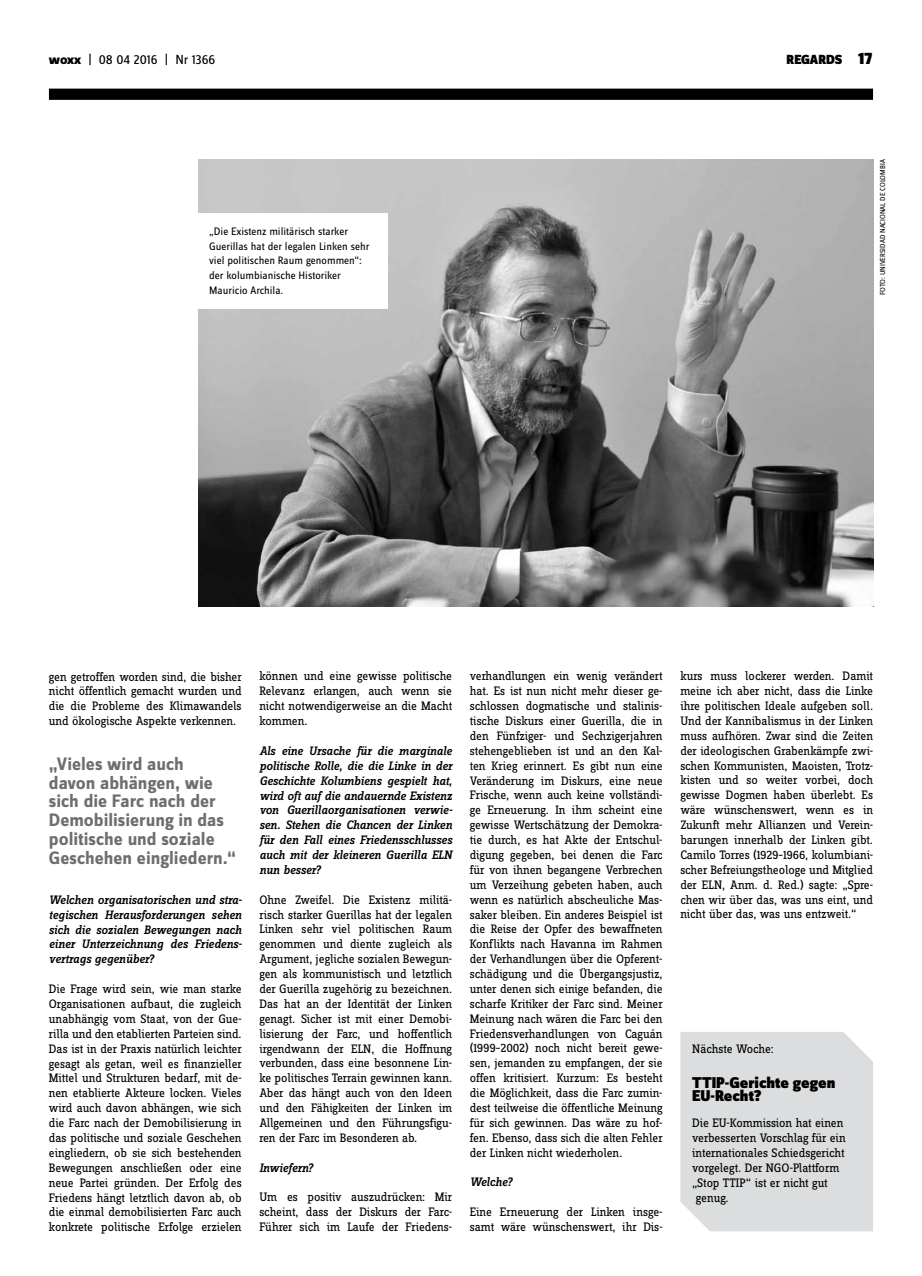
<style>
.page{position:relative;width:922px;height:1276px;background:#fff}
.page>*{position:absolute;margin:0;border:0;box-sizing:border-box;transform-origin:0 0}
.t1{font:700 18.75px/18.8px "Zine Sans Dis";color:#6d6e71}
.t2{font:900 16.25px/13.8px "Zine Sans Dis";color:#000}
.t3{font:13.75px "Zine Sans Dis";color:#000}
.t4{font:900 13.75px "Zine Sans Dis";letter-spacing:-.01em;color:#000}
.t5{font:12.75px/14.9px "Zine Slab Dis";letter-spacing:-.01em;color:#000;text-align:justify}
.t6{font:italic 500 12.75px/14.9px "Zine Slab Dis";letter-spacing:-.01em;color:#000;text-align:justify}
.t7{font:11.25px/14.9px "Zine Sans Dis";color:#000}
.t8{font:7.5px "Zine Sans Dis";color:#000}
.s1{font-weight:800}
.s2{font-size:17.5px}
</style>
<div class="page">
<div style="left:49px;top:89px;width:823px;height:11px;background:#000"></div>
<img style="left:198px;top:159px;width:674px;height:447px">
<div style="left:195px;top:213px;width:192px;height:95px;background:#fff"></div>
<div style="left:680px;top:1032px;width:192px;height:199px;background:#dcddde"></div>
<p class="t3" style="left:49px;top:53px;width:168px"><span class="s1">woxx</span> | 08 04 2016 | Nr 1366</p>
<p class="t4" style="left:786px;top:53px;width:87px">REGARDS <span class="s2">17</span></p>
<p class="t7" style="left:209px;top:224px;width:162px">„Die Existenz militärisch starker<br>Guerillas hat der legalen Linken sehr viel politischen Raum genommen“: der kolumbianische Historiker<br>Mauricio Archila.</p>
<p class="t8" style="left:878px;top:295px;width:137px;rotate:-90deg">Foto: Universidad Nacional de Colombia</p>
<p class="t5" style="left:49px;top:669px;width:194px">gen getroffen worden sind, die bisher nicht öffentlich gemacht wurden und die die Probleme des Klimawandels und ökologische Aspekte verkennen.</p>
<h1 class="t1" style="left:49px;top:755px;width:188px">„Vieles wird auch<br>davon abhängen, wie sich die Farc nach der<br>Demobilisierung in das politische und soziale<br>Geschehen eingliedern.“</h1>
<p class="t6" style="left:49px;top:892px;width:194px">Welchen organisatorischen und stra&shy;tegischen Herausforderungen sehen sich die sozialen Bewegungen nach einer Unterzeichnung des Friedens&shy;vertrags gegenüber?</p>
<p class="t5" style="left:49px;top:982px;width:194px">Die Frage wird sein, wie man starke Organisationen aufbaut, die zugleich unabhängig vom Staat, von der Gue&shy;rilla und den etablierten Parteien sind.<br>Das ist in der Praxis natürlich leichter gesagt als getan, weil es finanzieller Mittel und Strukturen bedarf, mit de&shy;nen etablierte Akteure locken. Vieles wird auch davon abhängen, wie sich die Farc nach der Demobilisierung in das politische und soziale Geschehen eingliedern, ob sie sich bestehenden Bewegungen anschließen oder eine neue Partei gründen. Der Erfolg des Friedens hängt letztlich davon ab, ob die einmal demobilisierten Farc auch konkrete politische Erfolge erzielen</p>
<p class="t5" style="left:259px;top:669px;width:194px">können und eine gewisse politische Relevanz erlangen, auch wenn sie nicht notwendigerweise an die Macht kommen.</p>
<p class="t6" style="left:259px;top:743px;width:194px">Als eine Ursache für die marginale politische Rolle, die die Linke in der Geschichte Kolumbiens gespielt hat, wird oft auf die andauernde Existenz von Guerillaorganisationen verwie&shy;sen. Stehen die Chancen der Linken für den Fall eines Friedensschlusses auch mit der kleineren Guerilla ELN nun besser?</p>
<p class="t5" style="left:259px;top:893px;width:194px">Ohne Zweifel. Die Existenz militä&shy;risch starker Guerillas hat der legalen Linken sehr viel politischen Raum genommen und diente zugleich als Argument, jegliche sozialen Bewegun&shy;gen als kommunistisch und letztlich der Guerilla zugehörig zu bezeichnen.<br>Das hat an der Identität der Linken genagt. Sicher ist mit einer Demobi&shy;lisierung der Farc, und hoffentlich irgendwann der ELN, die Hoffnung verbunden, dass eine besonnene Lin&shy;ke politisches Terrain gewinnen kann.<br>Aber das hängt auch von den Ideen und den Fähigkeiten der Linken im Allgemeinen und den Führungsfigu&shy;ren der Farc im Besonderen ab.</p>
<p class="t6" style="left:259px;top:1160px;width:55px">Inwiefern?</p>
<p class="t5" style="left:259px;top:1190px;width:194px">Um es positiv auszudrücken: Mir scheint, dass der Diskurs der Farc-Führer sich im Laufe der Friedens-</p>
<p class="t5" style="left:469px;top:669px;width:194px">verhandlungen ein wenig verändert hat. Es ist nun nicht mehr dieser ge&shy;schlossen dogmatische und stalinis&shy;tische Diskurs einer Guerilla, die in den Fünfziger- und Sechzigerjahren stehengeblieben ist und an den Kal&shy;ten Krieg erinnert. Es gibt nun eine Veränderung im Diskurs, eine neue Frische, wenn auch keine vollständi&shy;ge Erneuerung. In ihm scheint eine gewisse Wertschätzung der Demokra&shy;tie durch, es hat Akte der Entschul&shy;digung gegeben, bei denen die Farc für von ihnen begangene Verbrechen um Verzeihung gebeten haben, auch wenn es natürlich abscheuliche Mas&shy;saker bleiben. Ein anderes Beispiel ist die Reise der Opfer des bewaffneten Konflikts nach Havanna im Rahmen der Verhandlungen über die Opferent&shy;schädigung und die Übergangsjustiz, unter denen sich einige befanden, die scharfe Kritiker der Farc sind. Meiner Meinung nach wären die Farc bei den Friedensverhandlungen von Caguán (1999–2002) noch nicht bereit gewe&shy;sen, jemanden zu empfangen, der sie offen kritisiert. Kurzum: Es besteht die Möglichkeit, dass die Farc zumin&shy;dest teilweise die öffentliche Meinung für sich gewinnen. Das wäre zu hof&shy;fen. Ebenso, dass sich die alten Fehler der Linken nicht wiederholen.</p>
<p class="t6" style="left:469px;top:1175px;width:44px">Welche?</p>
<p class="t5" style="left:469px;top:1205px;width:194px">Eine Erneuerung der Linken insge&shy;samt wäre wünschenswert, ihr Dis-</p>
<p class="t5" style="left:680px;top:669px;width:194px">kurs muss lockerer werden. Damit meine ich aber nicht, dass die Linke ihre politischen Ideale aufgeben soll.<br>Und der Kannibalismus in der Linken muss aufhören. Zwar sind die Zeiten der ideologischen Grabenkämpfe zwi&shy;schen Kommunisten, Maoisten, Trotz&shy;kisten und so weiter vorbei, doch gewisse Dogmen haben überlebt. Es wäre wünschenswert, wenn es in Zukunft mehr Allianzen und Verein&shy;barungen innerhalb der Linken gibt.<br>Camilo Torres (1929–1966, kolumbiani&shy;scher Befreiungstheologe und Mitglied der ELN, Anm. d. Red.) sagte: „Spre&shy;chen wir über das, was uns eint, und nicht über das, was uns entzweit.“</p>
<p class="t5" style="left:692px;top:1041px;width:83px">Nächste Woche:</p>
<p class="t2" style="left:692px;top:1076px;width:145px">TTIP-Gerichte gegen<br>EU-Recht?</p>
<p class="t5" style="left:692px;top:1116px;width:155px;text-align:left">Die EU-Kommission hat einen verbesserten Vorschlag für ein internationales Schiedsgericht vorgelegt. Der NGO-Plattform „Stop TTIP“ ist er nicht gut genug.</p>
</div>
